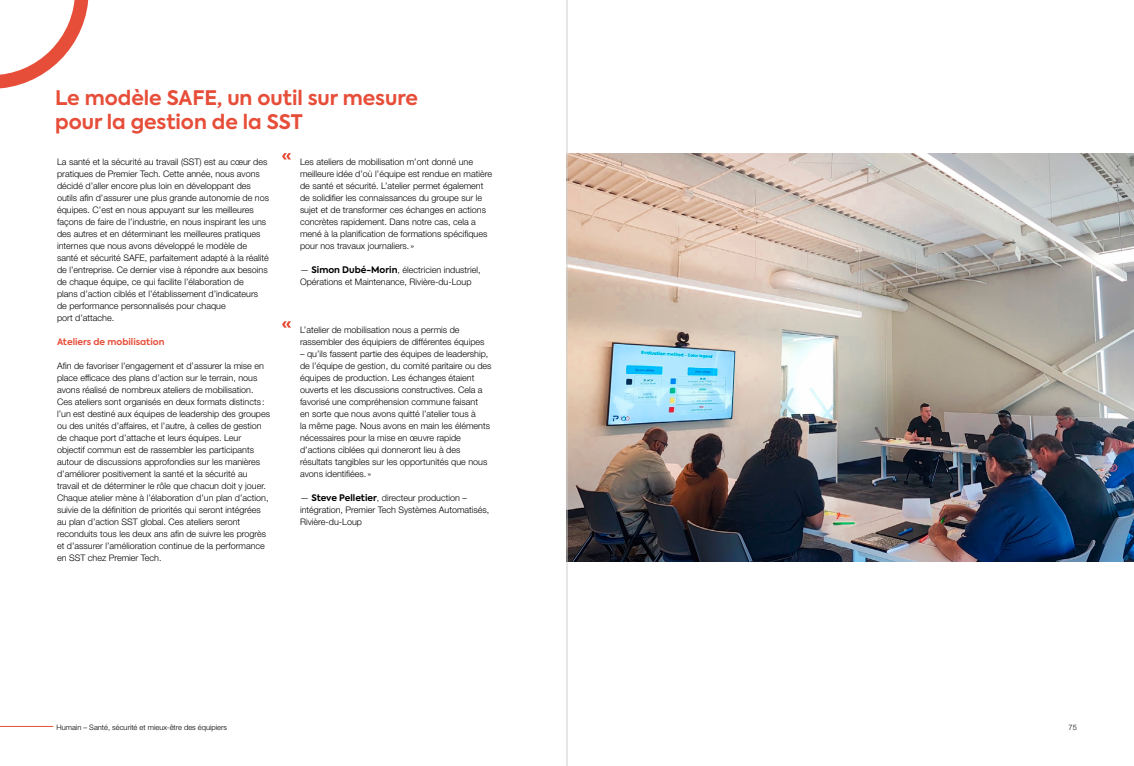
<style>
.page{position:relative;width:1134px;height:766px;background:#fff}
.page>*{position:absolute;margin:0;border:0;box-sizing:border-box;transform-origin:0 0}
.t1{font:700 20px/24px "Axiforma";color:#e74e39}
.t2{font:300 9px/12px "Helvetica Neue LT Std";color:#000}
.t3{font:700 9px "Axiforma";color:#e74e39}
.t4{font:300 7.5px "Helvetica Neue LT Std";color:#000}
.s1{font-family:"Axiforma";font-weight:700}
</style>
<div class="page">
<img style="left:568px;top:153px;width:566px;height:408px">
<svg style="left:0;top:0;width:89px;height:89px"></svg>
<hr style="left:0;top:726px;width:53px;height:1px;background:#e74e39">
<svg style="left:282px;top:153px;width:9px;height:6px"></svg>
<svg style="left:282px;top:321px;width:9px;height:6px"></svg>
<hr style="left:567px;top:0;width:1px;height:765px;background:#cecfcd">
<h1 class="t1" style="left:55px;top:86px;width:364px">Le modèle SAFE, un outil sur mesure pour la gestion de la SST</h1>
<p class="t2" style="left:57px;top:156px;width:214px">La santé et la sécurité au travail (SST) est au cœur des pratiques de Premier Tech. Cette année, nous avons décidé d’aller encore plus loin en développant des outils afin d’assurer une plus grande autonomie de nos équipes. C’est en nous appuyant sur les meilleures façons de faire de l’industrie, en nous inspirant les uns des autres et en déterminant les meilleures pratiques internes que nous avons développé le modèle de santé et sécurité SAFE, parfaitement adapté à la réalité de l’entreprise. Ce dernier vise à répondre aux besoins de chaque équipe, ce qui facilite l’élaboration de<br>plans d’action ciblés et l’établissement d’indicateurs de performance personnalisés pour chaque<br>port d’attache.</p>
<p class="t3" style="left:57px;top:336px;width:109px">Ateliers de mobilisation</p>
<p class="t2" style="left:57px;top:360px;width:214px">Afin de favoriser l’engagement et d’assurer la mise en place efficace des plans d’action sur le terrain, nous avons réalisé de nombreux ateliers de mobilisation.<br>Ces ateliers sont organisés en deux formats distincts : l’un est destiné aux équipes de leadership des groupes ou des unités d’affaires, et l’autre, à celles de gestion de chaque port d’attache et leurs équipes. Leur objectif commun est de rassembler les participants autour de discussions approfondies sur les manières d’améliorer positivement la santé et la sécurité au travail et de déterminer le rôle que chacun doit y jouer.<br>Chaque atelier mène à l’élaboration d’un plan d’action, suivie de la définition de priorités qui seront intégrées au plan d’action SST global. Ces ateliers seront reconduits tous les deux ans afin de suivre les progrès et d’assurer l’amélioration continue de la performance en SST chez Premier Tech.</p>
<p class="t2" style="left:300px;top:156px;width:194px">Les ateliers de mobilisation m’ont donné une meilleure idée d’où l’équipe est rendue en matière de santé et sécurité. L’atelier permet également de solidifier les connaissances du groupe sur le sujet et de transformer ces échanges en actions concrètes rapidement. Dans notre cas, cela a mené à la planification de formations spécifiques pour nos travaux journaliers.»</p>
<p class="t2" style="left:300px;top:264px;width:182px">— <span class="s1">Simon Dubé-Morin</span>, électricien industriel,<br>Opérations et Maintenance, Rivière-du-Loup</p>
<p class="t2" style="left:300px;top:324px;width:186px">L’atelier de mobilisation nous a permis de rassembler des équipiers de différentes équipes</p>
<p class="t2" style="left:300px;top:348px;width:193px">– qu’ils fassent partie des équipes de leadership, de l’équipe de gestion, du comité paritaire ou des équipes de production. Les échanges étaient ouverts et les discussions constructives. Cela a favorisé une compréhension commune faisant<br>en sorte que nous avons quitté l’atelier tous à<br>la même page. Nous avons en main les éléments nécessaires pour la mise en œuvre rapide d’actions ciblées qui donneront lieu à des résultats tangibles sur les opportunités que nous avons identifiées.»</p>
<p class="t2" style="left:300px;top:492px;width:191px">— <span class="s1">Steve Pelletier</span>, directeur production – intégration, Premier Tech Systèmes Automatisés,<br>Rivière-du-Loup</p>
<p class="t4" style="left:57px;top:722px;width:172px">Humain – Santé, sécurité et mieux-être des équipiers</p>
<p class="t4" style="left:1069px;top:722px;width:10px">75</p>
</div>
